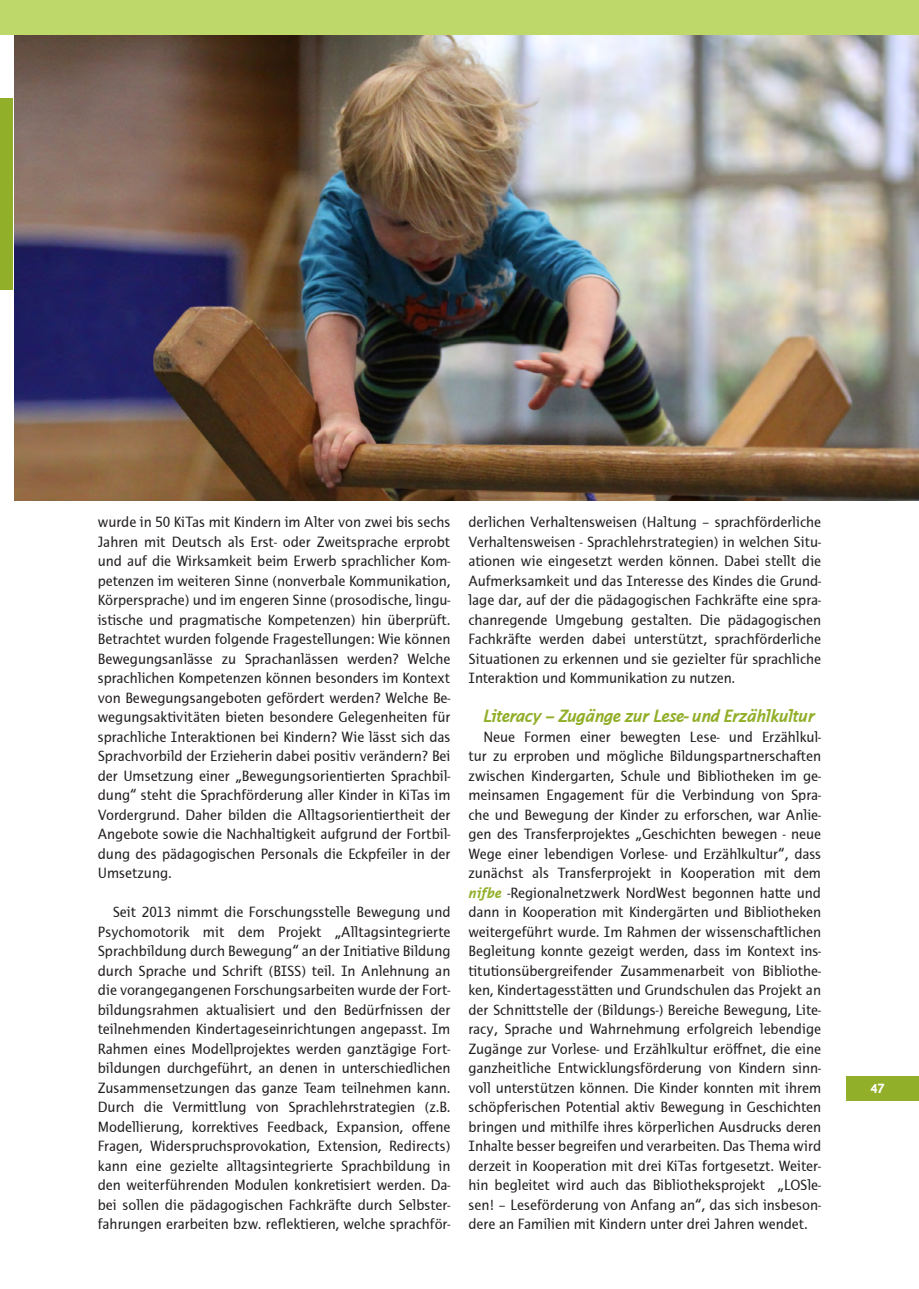
<style>
.page{position:relative;width:919px;height:1289px;background:#fff}
.page>*{position:absolute;margin:0;border:0;box-sizing:border-box;transform-origin:0 0}
.Fließtext_mit_Einzug{font:italic 700 18px "Thordis Sans EF";letter-spacing:-.02em;color:#92af2a}
.Fließtext_mit_Einzug-2{font:15px/19.5px "Thordis Sans EF";color:#231f20;text-align:justify}
.t1{font:700 13.5px "Thordis Sans EF";color:#fff}
.s1{font-weight:700;font-style:italic;color:#92af2a}
</style>
<div class="page">
<div style="left:0;top:99px;width:13px;height:191px;background:#92af2a"></div>
<img style="left:14px;top:34px;width:904px;height:466px">
<div style="left:0;top:0;width:13px;height:34px;background:#bed86a"></div>
<div style="left:13px;top:0;width:905px;height:34px;background:#bed86a"></div>
<div style="left:846px;top:1076px;width:72px;height:24px;background:#92af2a"></div>
<p class="Fließtext_mit_Einzug-2" style="left:98px;top:512px;width:354px">wurde in 50 KiTas mit Kindern im Alter von zwei bis sechs Jahren mit Deutsch als Erst- oder Zweitsprache erprobt und auf die Wirksamkeit beim Erwerb sprachlicher Kom&shy;petenzen im weiteren Sinne (nonverbale Kommunikation, Körpersprache) und im engeren Sinne (prosodische, lingu&shy;istische und pragmatische Kompetenzen) hin überprüft.<br>Betrachtet wurden folgende Fragestellungen: Wie können Bewegungsanlässe zu Sprachanlässen werden? Welche sprachlichen Kompetenzen können besonders im Kontext von Bewegungsangeboten gefördert werden? Welche Be&shy;wegungsaktivitäten bieten besondere Gelegenheiten für sprachliche Interaktionen bei Kindern? Wie lässt sich das Sprachvorbild der Erzieherin dabei positiv verändern? Bei der Umsetzung einer „Bewegungsorientierten Sprachbil&shy;dung“ steht die Sprachförderung aller Kinder in KiTas im Vordergrund. Daher bilden die Alltagsorientiertheit der Angebote sowie die Nachhaltigkeit aufgrund der Fortbil&shy;dung des pädagogischen Personals die Eckpfeiler in der Umsetzung.</p>
<p class="Fließtext_mit_Einzug-2" style="left:98px;top:902px;width:354px;text-indent:15px">Seit 2013 nimmt die Forschungsstelle Bewegung und Psychomotorik mit dem Projekt „Alltagsintegrierte Sprachbildung durch Bewegung“ an der Initiative Bildung durch Sprache und Schrift (BISS) teil. In Anlehnung an die vorangegangenen Forschungsarbeiten wurde der Fort&shy;bildungsrahmen aktualisiert und den Bedürfnissen der teilnehmenden Kindertageseinrichtungen angepasst. Im Rahmen eines Modellprojektes werden ganztägige Fort&shy;bildungen durchgeführt, an denen in unterschiedlichen Zusammensetzungen das ganze Team teilnehmen kann.<br>Durch die Vermittlung von Sprachlehrstrategien (z.B.<br>Modellierung, korrektives Feedback, Expansion, offene Fragen, Widerspruchsprovokation, Extension, Redirects) kann eine gezielte alltagsintegrierte Sprachbildung in den weiterführenden Modulen konkretisiert werden. Da&shy;bei sollen die pädagogischen Fachkräfte durch Selbster&shy;fahrungen erarbeiten bzw. reflektieren, welche sprachför-</p>
<p class="Fließtext_mit_Einzug-2" style="left:468px;top:512px;width:354px">derlichen Verhaltensweisen (Haltung – sprachförderliche Verhaltensweisen - Sprachlehrstrategien) in welchen Situ&shy;ationen wie eingesetzt werden können. Dabei stellt die Aufmerksamkeit und das Interesse des Kindes die Grund&shy;lage dar, auf der die pädagogischen Fachkräfte eine spra&shy;chanregende Umgebung gestalten. Die pädagogischen Fachkräfte werden dabei unterstützt, sprachförderliche Situationen zu erkennen und sie gezielter für sprachliche Interaktion und Kommunikation zu nutzen.</p>
<p class="Fließtext_mit_Einzug" style="left:483px;top:706px;width:333px">Literacy – Zugänge zur Lese- und Erzählkultur</p>
<p class="Fließtext_mit_Einzug-2" style="left:468px;top:727px;width:354px;text-indent:15px">Neue Formen einer bewegten Lese- und Erzählkul&shy;tur zu erproben und mögliche Bildungspartnerschaften zwischen Kindergarten, Schule und Bibliotheken im ge&shy;meinsamen Engagement für die Verbindung von Spra&shy;che und Bewegung der Kinder zu erforschen, war Anlie&shy;gen des Transferprojektes „Geschichten bewegen - neue Wege einer lebendigen Vorlese- und Erzählkultur“, dass zunächst als Transferprojekt in Kooperation mit dem <span class="s1">nifbe</span> -Regionalnetzwerk NordWest begonnen hatte und dann in Kooperation mit Kindergärten und Bibliotheken weitergeführt wurde. Im Rahmen der wissenschaftlichen Begleitung konnte gezeigt werden, dass im Kontext ins&shy;titutionsübergreifender Zusammenarbeit von Bibliothe&shy;ken, Kindertagesstätten und Grundschulen das Projekt an der Schnittstelle der (Bildungs-) Bereiche Bewegung, Lite&shy;racy, Sprache und Wahrnehmung erfolgreich lebendige Zugänge zur Vorlese- und Erzählkultur eröffnet, die eine ganzheitliche Entwicklungsförderung von Kindern sinn&shy;voll unterstützen können. Die Kinder konnten mit ihrem schöpferischen Potential aktiv Bewegung in Geschichten bringen und mithilfe ihres körperlichen Ausdrucks deren Inhalte besser begreifen und verarbeiten. Das Thema wird derzeit in Kooperation mit drei KiTas fortgesetzt. Weiter&shy;hin begleitet wird auch das Bibliotheksprojekt „LOSle&shy;sen! – Leseförderung von Anfang an“, das sich insbeson&shy;dere an Familien mit Kindern unter drei Jahren wendet.</p>
<p class="t1" style="left:870px;top:1081px;width:16px">47</p>
</div>
